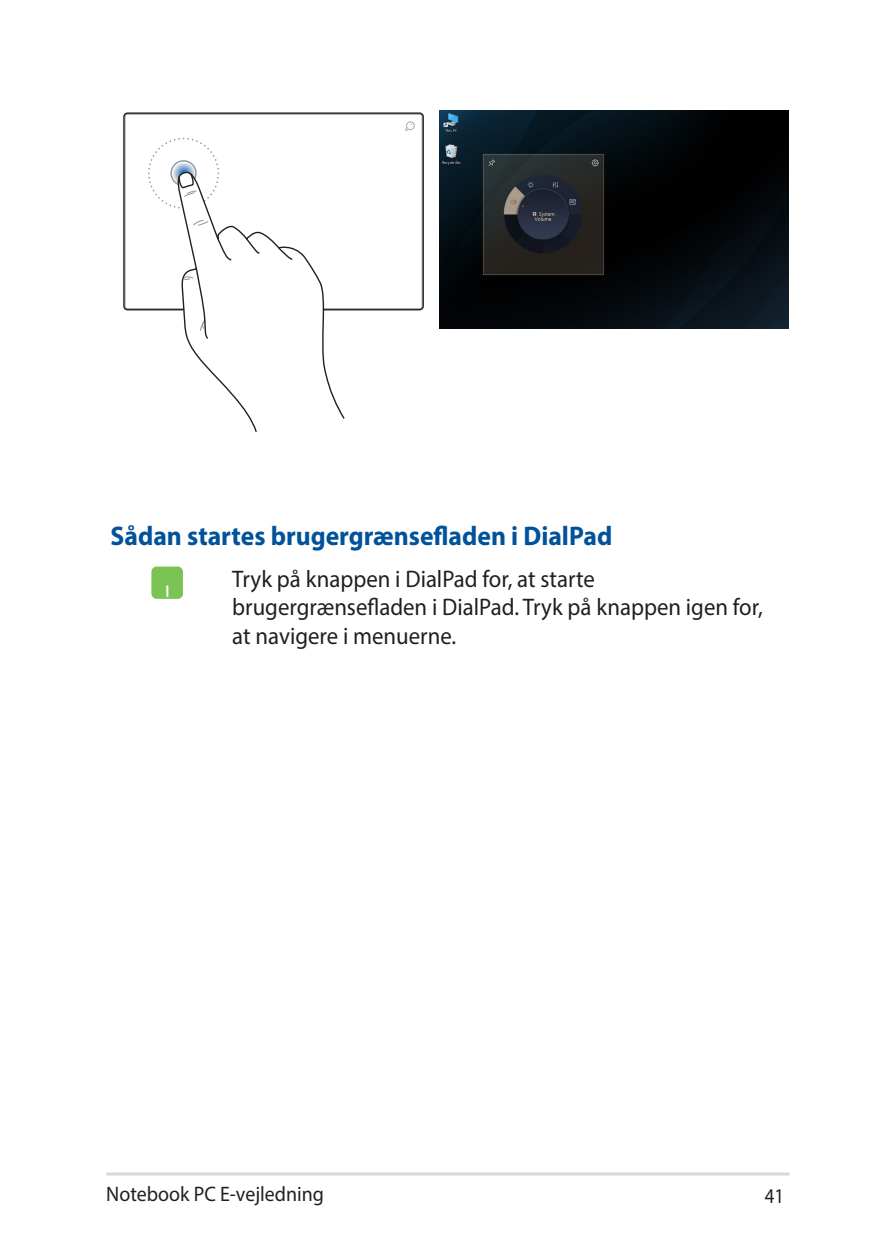
<style>
.page{position:relative;width:893px;height:1259px;background:#fff}
.page>*{position:absolute;margin:0;border:0;box-sizing:border-box;transform-origin:0 0}
.t1{font:700 27px "Myriad Pro";color:#01529a;scale:.95 1}
.t2{font:24px/28.8px "Myriad Pro";color:#231f20;scale:.95 1}
.t3{font:21px "Myriad Pro";color:#231f20;scale:.95 1}
.t4{font:21px "Myriad Pro";color:#231f20;scale:.9 1}
</style>
<div class="page">
<hr style="left:106px;top:1172px;width:683px;height:3px;background:#d8d8d8">
<div style="left:151px;top:566px;width:32px;height:33px;background:#7bc352;border-radius:5px"></div>
<svg style="left:166px;top:585px;width:2px;height:12px"></svg>
<div style="left:125px;top:114px;width:298px;height:195px;border:1px solid #939598;border-radius:3px"></div>
<div style="left:123px;top:112px;width:301px;height:198px;border:1px solid #231f20;border-radius:4px"></div>
<svg style="left:405px;top:121px;width:10px;height:10px"></svg>
<svg style="left:148px;top:138px;width:198px;height:294px"></svg>
<img style="left:439px;top:111px;width:349px;height:217px">
<p class="t1" style="left:111px;top:518px;width:530px">Sådan startes brugergrænsefladen i DialPad</p>
<p class="t2" style="left:232px;top:564px;width:560px">Tryk på knappen i DialPad for, at starte brugergrænsefladen i DialPad. Tryk på knappen igen for, at navigere i menuerne.</p>
<p class="t3" style="left:106px;top:1180px;width:231px">Notebook PC E-vejledning</p>
<p class="t4" style="left:765px;top:1182px;width:23px">41</p>
</div>
